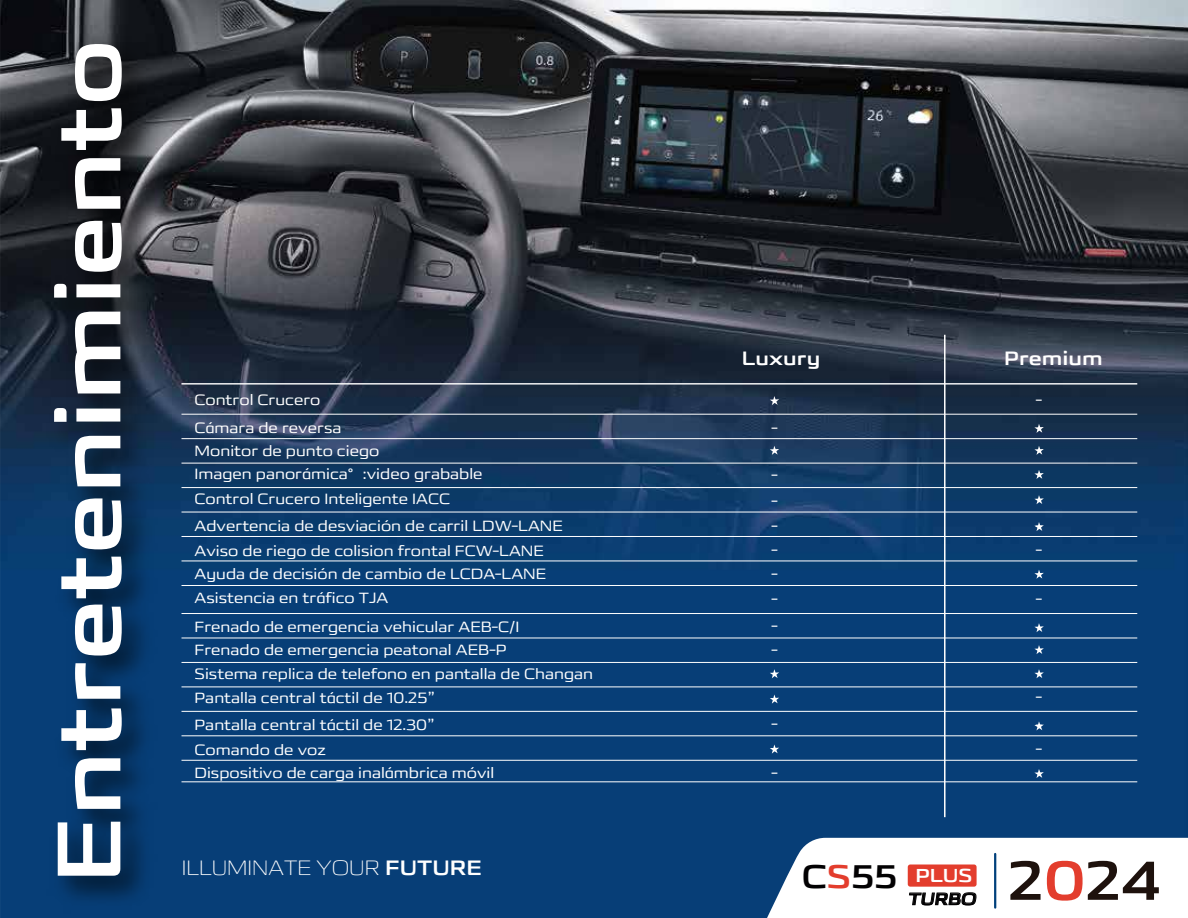
<style>
.page{position:relative;width:1188px;height:918px;background:#fff}
.page>*{position:absolute;margin:0;border:0;box-sizing:border-box;transform-origin:0 0}
.t1{font:90.75px "CHANGANUNITYPES B GB1 0";color:#fff}
.t2{font:55.2px "CHANGANUNITYPES B GB1 0";color:#1e120d}
.t3{font:33px "CHANGANUNITYPES B GB1 0";color:#020102}
.t4{font:21px "CHANGANUNITYPES L GB1 0";color:#fff}
.t5{font:19.5px "CHANGANUNITYPES B GB1 0";color:#fff}
.t6{font:18.9px "CHANGANUNITYPES B GB1 0";color:#fff}
.t7{font:16.95px "CHANGANUNITYPES B GB1 0";color:#020102}
.t8{font:15px/23.9px "CHANGANUNITYPES R GB1 0";color:#fff}
.s1{font-family:"CHANGANUNITYPES B GB1 0"}
.s2{color:#e33d2d}
</style>
<div class="page">
<img style="left:0;top:0;width:1188px;height:918px">
<hr style="left:182px;top:383px;width:955px;height:2px;background:#fff">
<hr style="left:944px;top:335px;width:2px;height:482px;background:#fff">
<hr style="left:182px;top:414px;width:955px;height:1px;background:#fff">
<hr style="left:182px;top:438px;width:955px;height:1px;background:#fff">
<hr style="left:182px;top:463px;width:955px;height:1px;background:#fff">
<hr style="left:182px;top:487px;width:955px;height:1px;background:#fff">
<hr style="left:182px;top:512px;width:955px;height:1px;background:#fff">
<hr style="left:182px;top:536px;width:955px;height:1px;background:#fff">
<hr style="left:182px;top:561px;width:955px;height:1px;background:#fff">
<hr style="left:182px;top:585px;width:955px;height:1px;background:#fff">
<hr style="left:182px;top:613px;width:955px;height:1px;background:#fff">
<hr style="left:182px;top:638px;width:955px;height:1px;background:#fff">
<hr style="left:182px;top:662px;width:955px;height:1px;background:#fff">
<hr style="left:182px;top:687px;width:955px;height:1px;background:#fff">
<hr style="left:182px;top:711px;width:955px;height:1px;background:#fff">
<hr style="left:182px;top:735px;width:955px;height:1px;background:#fff">
<hr style="left:182px;top:760px;width:955px;height:1px;background:#fff">
<hr style="left:182px;top:781px;width:955px;height:1px;background:#fff">
<svg style="left:762px;top:838px;width:426px;height:80px"></svg>
<svg style="left:770px;top:446px;width:9px;height:9px"></svg>
<svg style="left:1034px;top:470px;width:10px;height:9px"></svg>
<svg style="left:1034px;top:495px;width:10px;height:9px"></svg>
<svg style="left:1034px;top:522px;width:10px;height:9px"></svg>
<svg style="left:1034px;top:570px;width:10px;height:9px"></svg>
<svg style="left:1034px;top:446px;width:10px;height:9px"></svg>
<svg style="left:1034px;top:424px;width:10px;height:9px"></svg>
<svg style="left:770px;top:396px;width:9px;height:9px"></svg>
<svg style="left:770px;top:669px;width:9px;height:9px"></svg>
<svg style="left:770px;top:695px;width:9px;height:9px"></svg>
<svg style="left:770px;top:745px;width:9px;height:9px"></svg>
<svg style="left:1034px;top:669px;width:10px;height:9px"></svg>
<svg style="left:1034px;top:721px;width:10px;height:9px"></svg>
<svg style="left:1034px;top:769px;width:10px;height:9px"></svg>
<svg style="left:1034px;top:645px;width:10px;height:9px"></svg>
<svg style="left:1034px;top:623px;width:10px;height:9px"></svg>
<img style="left:28px;top:25px;width:167px;height:893px">
<h1 class="t1" style="left:34px;top:883px;width:846px;rotate:-90deg">Entretenimiento</h1>
<h3 class="t5" style="left:742px;top:347px;width:80px">Luxury</h3>
<h3 class="t5" style="left:1004px;top:347px;width:100px">Premium</h3>
<p class="t8" style="left:195px;top:388px;width:127px">Control Crucero</p>
<p class="t8" style="left:1036px;top:388px;width:8px">-</p>
<p class="t8" style="left:195px;top:416px;width:289px">Cámara de reversa<br>Monitor de punto ciego<br>Imagen panorámica°:video grabable<br>Control Crucero Inteligente IACC</p>
<p class="t8" style="left:195px;top:514px;width:370px;line-height:24.8px">Advertencia de desviación de carril LDW-LANE<br>Aviso de riego de colision frontal FCW-LANE</p>
<p class="t8" style="left:195px;top:562px;width:353px">Ayuda de decisión de cambio de LCDA-LANE</p>
<p class="t8" style="left:771px;top:416px;width:8px">-</p>
<p class="t8" style="left:771px;top:463px;width:8px">-</p>
<p class="t8" style="left:771px;top:489px;width:8px">-</p>
<p class="t8" style="left:771px;top:514px;width:8px">-</p>
<p class="t8" style="left:1036px;top:514px;width:8px">-</p>
<p class="t8" style="left:771px;top:538px;width:8px">- -</p>
<p class="t8" style="left:771px;top:586px;width:8px;line-height:27.2px">- -</p>
<p class="t8" style="left:771px;top:638px;width:8px">-</p>
<p class="t8" style="left:1036px;top:538px;width:8px">-</p>
<p class="t8" style="left:195px;top:586px;width:195px">Asistencia en tráfico TJA</p>
<p class="t8" style="left:1036px;top:587px;width:8px">-</p>
<p class="t8" style="left:195px;top:615px;width:400px">Frenado de emergencia vehicular AEB-C/I<br>Frenado de emergencia peatonal AEB-P<br>Sistema replica de telefono en pantalla de Changan Pantalla central táctil de 10.25”</p>
<p class="t8" style="left:195px;top:713px;width:249px;line-height:24.8px">Pantalla central táctil de 12.30”<br>Comando de voz</p>
<p class="t8" style="left:195px;top:761px;width:301px">Dispositivo de carga inalámbrica móvil</p>
<p class="t8" style="left:1036px;top:685px;width:8px">-</p>
<p class="t8" style="left:771px;top:712px;width:8px">-</p>
<p class="t8" style="left:1036px;top:713px;width:8px">-</p>
<p class="t8" style="left:1036px;top:737px;width:8px">-</p>
<p class="t8" style="left:771px;top:761px;width:8px">-</p>
<h3 class="t4" style="left:182px;top:855px;width:302px">ILLUMINATE YOUR <span class="s1">FUTURE</span></h3>
<h3 class="t3" style="left:802px;top:857px;width:97px">C<span class="s2">S</span>55</h3>
<p class="t6" style="left:915px;top:864px;width:59px">PLUS</p>
<h2 class="t2" style="left:1008px;top:848px;width:155px">2<span class="s2">0</span>24</h2>
<p class="t7" style="left:908px;top:889px;width:73px">TURBO</p>
</div>
